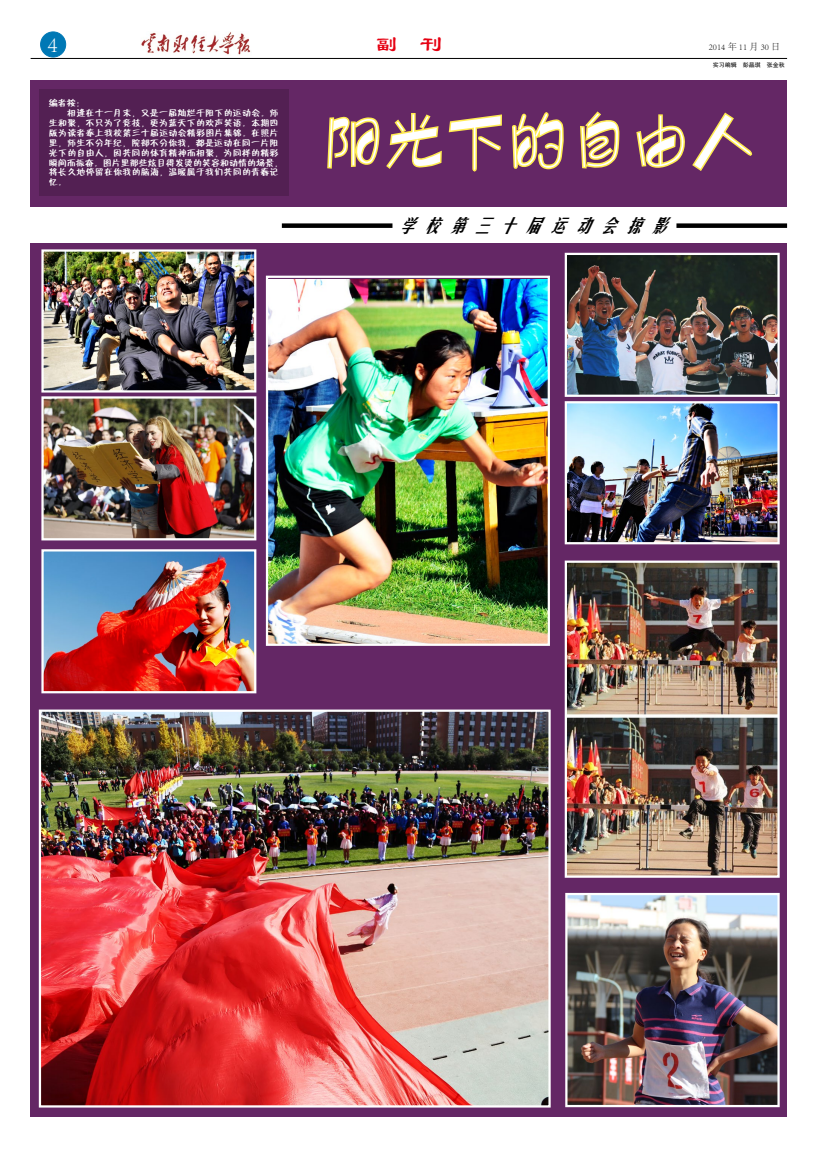
<style>
.page{position:relative;width:819px;height:1149px;background:#fff}
.page>*{position:absolute;margin:0;border:0;box-sizing:border-box;transform-origin:0 0}
.t1{font:61.5px "H Yg 4 gj";color:#fff}
.t2{font:22.5px "FZLSK GBK1 0";color:#e60012}
.t3{font:300 22.5px "Adobe Song Std";color:#fff}
.t4{font:italic 18px "FZMHJW GB1 0";color:#000}
.t5{font:9px "FZZBHJW GB1 0";letter-spacing:.025em;color:#fff}
.t6{font:9px "FZZBHJW GB1 0";color:#fff}
.t7{font:300 9px "Adobe Song Std";color:#000}
.t8{font:6px "FZHTK GBK1 0";color:#000}
</style>
<div class="page">
<img style="left:141px;top:32px;width:110px;height:23px">
<div style="left:41px;top:32px;width:25px;height:25px;background:#0078b5;border-radius:50%"></div>
<div style="left:40px;top:32px;width:26px;height:25px;border:1px solid #0078b5;border-radius:50%"></div>
<hr style="left:31px;top:58px;width:756px;height:1px;background:#000">
<div style="left:31px;top:81px;width:756px;height:1035px;background:#642765"></div>
<div style="left:31px;top:207px;width:756px;height:35px;background:#fff"></div>
<img style="left:269px;top:279px;width:278px;height:363px">
<div style="left:266px;top:275px;width:284px;height:370px;border:2px solid #fff"></div>
<svg style="left:327px;top:113px;width:115px;height:56px"></svg>
<img style="left:447px;top:114px;width:56px;height:1003px">
<svg style="left:512px;top:112px;width:52px;height:58px"></svg>
<svg style="left:580px;top:111px;width:40px;height:58px"></svg>
<svg style="left:636px;top:112px;width:117px;height:59px"></svg>
<div style="left:676px;top:223px;width:111px;height:5px;background:#000"></div>
<div style="left:39px;top:89px;width:250px;height:107px;background:#532053"></div>
<div style="left:282px;top:223px;width:110px;height:5px;background:#000"></div>
<img style="left:44px;top:252px;width:209px;height:137px">
<div style="left:41px;top:249px;width:215px;height:143px;border:2px solid #fff"></div>
<img style="left:567px;top:404px;width:209px;height:137px">
<div style="left:564px;top:401px;width:215px;height:143px;border:2px solid #fff"></div>
<img style="left:44px;top:552px;width:209px;height:138px">
<div style="left:41px;top:549px;width:215px;height:144px;border:2px solid #fff"></div>
<img style="left:567px;top:563px;width:209px;height:311px">
<div style="left:564px;top:560px;width:215px;height:317px;border:2px solid #fff"></div>
<img style="left:44px;top:399px;width:209px;height:138px">
<div style="left:41px;top:396px;width:215px;height:144px;border:2px solid #fff"></div>
<img style="left:42px;top:712px;width:505px;height:392px">
<div style="left:39px;top:709px;width:511px;height:398px;border:2px solid #fff"></div>
<img style="left:568px;top:895px;width:208px;height:208px">
<div style="left:565px;top:892px;width:214px;height:214px;border:2px solid #fff"></div>
<img style="left:567px;top:256px;width:209px;height:138px">
<div style="left:564px;top:253px;width:215px;height:144px;border:2px solid #fff"></div>
<h2 class="t3" style="left:47px;top:32px;width:12px">4</h2>
<h2 class="t2" style="left:375px;top:33px;width:69px">副 刊</h2>
<p class="t7" style="left:708px;top:42px;width:73px">2014 年 11 月 30 日</p>
<p class="t8" style="left:712px;top:62px;width:73px">实习编辑 彭晶琪 张金秋</p>
<p class="t5" style="left:49px;top:98px;width:37px">编者按：</p>
<p class="t5" style="left:67px;top:108px;width:213px">相逢在十一月末，又是一届灿烂千阳下的运动会。师</p>
<p class="t5" style="left:49px;top:118px;width:231px">生和聚，不只为了竞技，更为蓝天下的欢声笑语。本期四</p>
<p class="t5" style="left:49px;top:128px;width:231px">版为读者奉上我校第三十届运动会精彩图片集锦。在照片</p>
<p class="t5" style="left:49px;top:138px;width:231px">里，师生不分年纪，院部不分你我，都是运动在同一片阳</p>
<p class="t5" style="left:49px;top:147px;width:231px">光下的自由人，因共同的体育精神而相聚，为同样的精彩</p>
<p class="t6" style="left:49px;top:157px;width:235px">瞬间而振奋。图片里那些炫目得发烫的笑容和动情的场景，</p>
<p class="t5" style="left:49px;top:167px;width:231px">将长久地停留在你我的脑海，温暖属于我们共同的青春记</p>
<p class="t5" style="left:49px;top:177px;width:19px">忆。</p>
<h1 class="t1" style="left:322px;top:110px;width:432px">阳光下的自由人</h1>
<h3 class="t4" style="left:397px;top:215px;width:281px">学校第三十届运动会掠影</h3>
</div>
